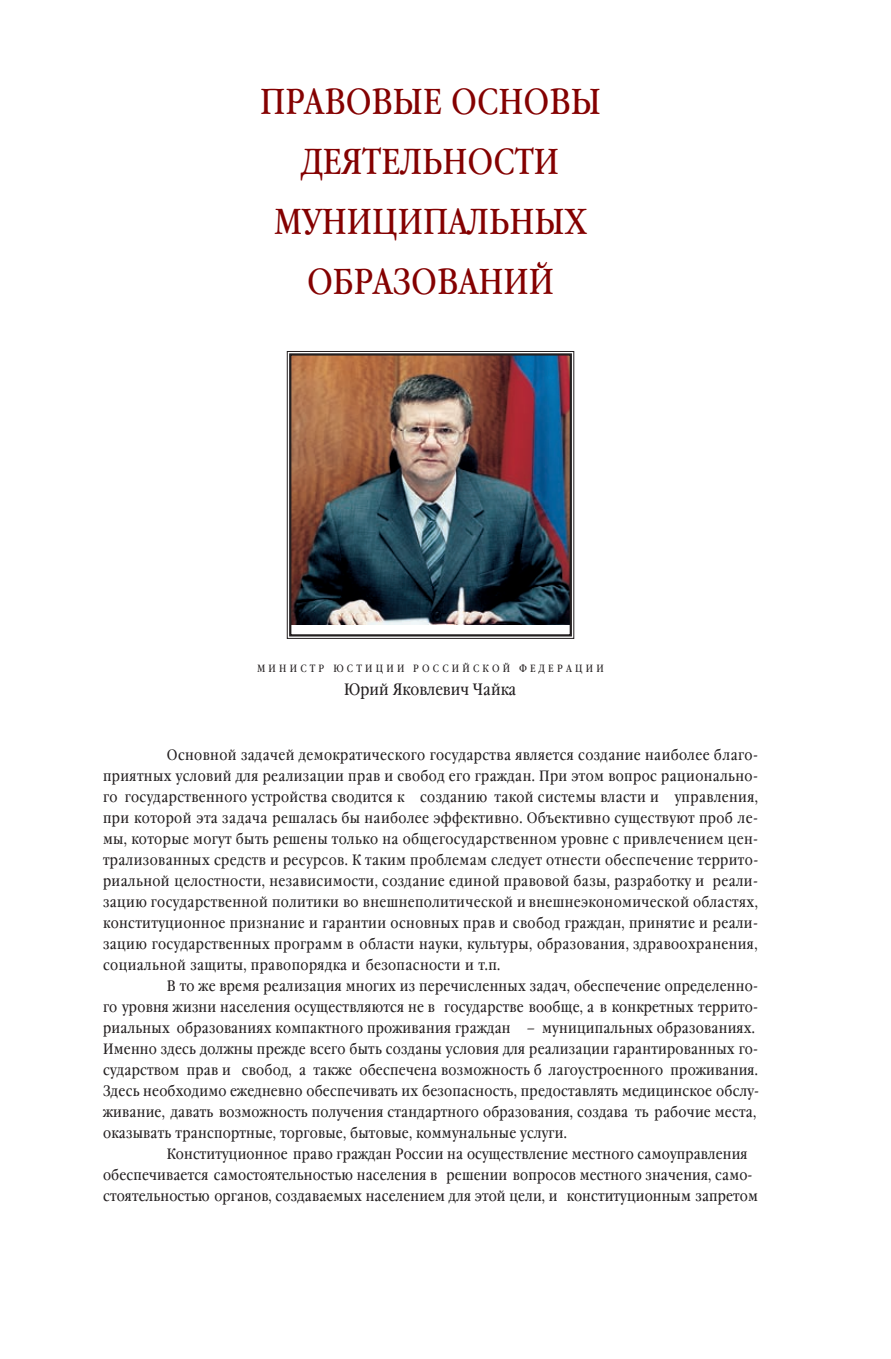
<style>
.page{position:relative;width:891px;height:1359px;background:#fff}
.page>*{position:absolute;margin:0;border:0;box-sizing:border-box;transform-origin:0 0}
.t1{font:36px/60px "Garamond Book Narrow C";color:#840101;text-align:center}
.t2{font:16.5px "Garamond Book Narrow C";color:#231f20}
.t3{font:15px "Garamond Book Narrow C";letter-spacing:.015em;color:#231f20}
.t4{font:10.5px "Garamond Book Narrow C";letter-spacing:.305em;color:#231f20}
</style>
<div class="page">
<img style="left:286px;top:351px;width:289px;height:288px">
<h1 class="t1" style="left:260px;top:73px;width:342px">ПРАВОВЫЕ ОСНОВЫ<br>ДЕЯТЕЛЬНОСТИ<br>МУНИЦИПАЛЬНЫХ<br>ОБРАЗОВАНИЙ</h1>
<p class="t4" style="left:257px;top:663px;width:348px">МИНИСТР ЮСТИЦИИ РОССИЙСКОЙ ФЕДЕРАЦИИ</p>
<p class="t2" style="left:344px;top:680px;width:174px">Юрий Яковлевич Чайка</p>
<p class="t3" style="left:167px;top:746px;width:593px">Основной задачей демократического государства является создание наиболее благо-</p>
<p class="t3" style="left:103px;top:767px;width:656px">приятных условий для реализации прав и свобод его граждан. При этом вопрос рационально-</p>
<p class="t3" style="left:103px;top:788px;width:656px">го государственного устройства сводится к созданию такой системы власти и управления,</p>
<p class="t3" style="left:103px;top:809px;width:656px">при которой эта задача решалась бы наиболее эффективно. Объективно существуют проб ле-</p>
<p class="t3" style="left:103px;top:830px;width:656px">мы, которые могут быть решены только на общегосударственном уровне с привлечением цен-</p>
<p class="t3" style="left:103px;top:851px;width:657px">трализованных средств и ресурсов. К таким проблемам следует отнести обеспечение террито-</p>
<p class="t3" style="left:103px;top:872px;width:656px">риальной целостности, независимости, создание единой правовой базы, разработку и реали-</p>
<p class="t3" style="left:103px;top:893px;width:656px">зацию государственной политики во внешнеполитической и внешнеэкономической областях,</p>
<p class="t3" style="left:103px;top:914px;width:656px">конституционное признание и гарантии основных прав и свобод граждан, принятие и реали-</p>
<p class="t3" style="left:103px;top:935px;width:656px">зацию государственных программ в области науки, культуры, образования, здравоохранения,</p>
<p class="t3" style="left:103px;top:956px;width:399px">социальной защиты, правопорядка и безопасности и т.п.</p>
<p class="t3" style="left:167px;top:977px;width:592px">В то же время реализация многих из перечисленных задач, обеспечение определенно-</p>
<p class="t3" style="left:103px;top:998px;width:656px">го уровня жизни населения осуществляются не в государстве вообще, а в конкретных террито-</p>
<p class="t3" style="left:103px;top:1019px;width:653px">риальных образованиях компактного проживания граждан – муниципальных образованиях.</p>
<p class="t3" style="left:103px;top:1040px;width:656px">Именно здесь должны прежде всего быть созданы условия для реализации гарантированных го-</p>
<p class="t3" style="left:103px;top:1061px;width:656px">сударством прав и свобод, а также обеспечена возможность б лагоустроенного проживания.</p>
<p class="t3" style="left:103px;top:1082px;width:657px">Здесь необходимо ежедневно обеспечивать их безопасность, предоставлять медицинское обслу-</p>
<p class="t3" style="left:103px;top:1103px;width:655px">живание, давать возможность получения стандартного образования, создава ть рабочие места,</p>
<p class="t3" style="left:103px;top:1124px;width:465px">оказывать транспортные, торговые, бытовые, коммунальные услуги.</p>
<p class="t3" style="left:167px;top:1145px;width:582px">Конституционное право граждан России на осуществление местного самоуправления</p>
<p class="t3" style="left:103px;top:1166px;width:651px">обеспечивается самостоятельностью населения в решении вопросов местного значения, само-</p>
<p class="t3" style="left:103px;top:1187px;width:656px">стоятельностью органов, создаваемых населением для этой цели, и конституционным запретом</p>
</div>
